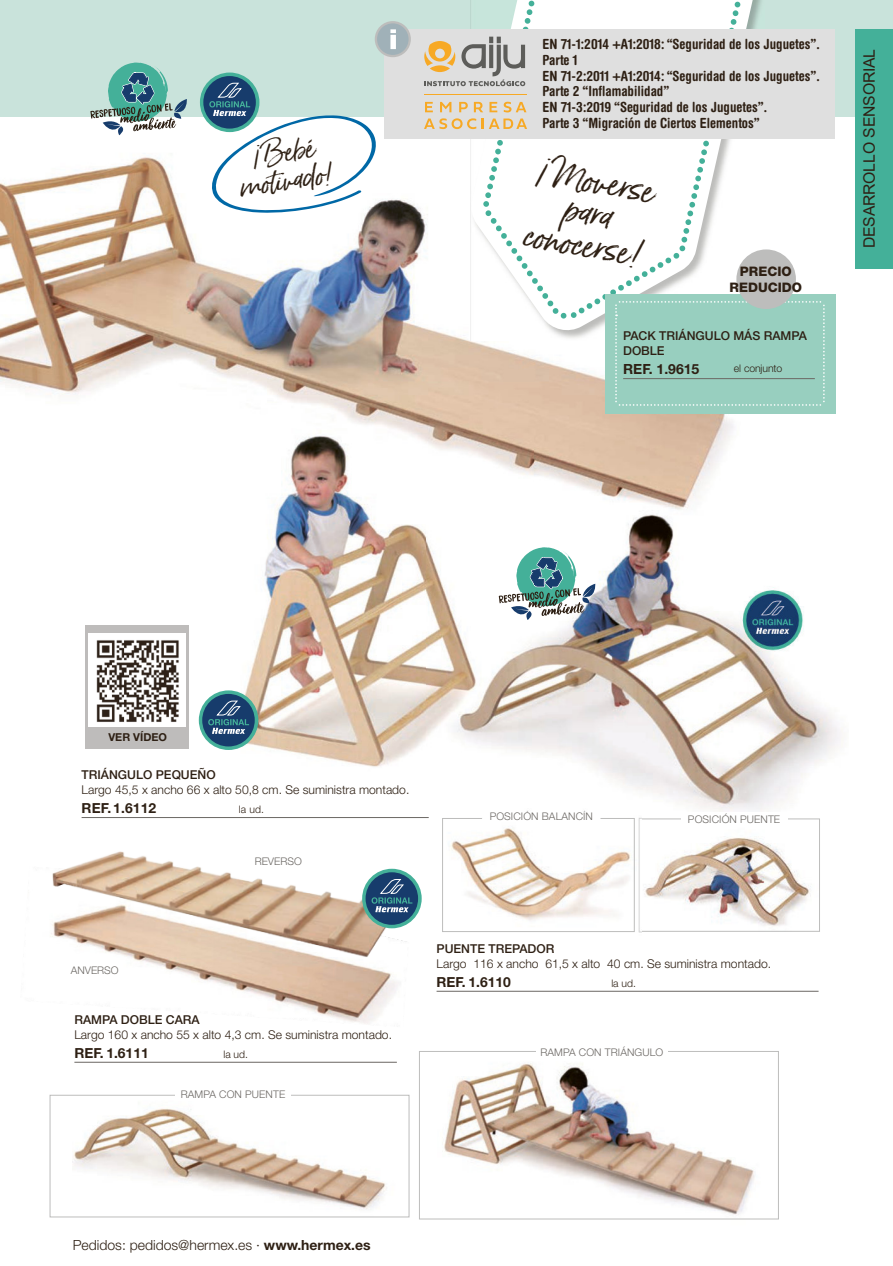
<style>
.page{position:relative;width:893px;height:1266px;background:#fff}
.page>*{position:absolute;margin:0;border:0;box-sizing:border-box;transform-origin:0 0}
.t1{font:33.6px/32.4px "Born Ready Slanted";color:#2e2014;text-align:center}
.t2{font:26.43px/28.7px "Born Ready Slanted";color:#2e2014;text-align:center}
.t3{font:15.75px "Arial";letter-spacing:-.01em;color:#2e2014}
.t4{font:700 condensed 14px/15.8px "Helvetica Rounded LT Std";color:#2e2014}
.t5{font:300 14px "Helvetica Neue LT Std";color:#2e2014}
.t6{font:700 14px "Helvetica Neue LT Std";color:#2e2014}
.t7{font:700 13.83px "Helvetica Neue LT Std";color:#2e2014}
.t8{font:800 13.12px/15.8px "Helvetica Neue LT Std";color:#2e2014;text-align:center}
.t9{font:500 12.25px/14.9px "Helvetica Neue LT Std";color:#2e2014}
.t10{font:300 12.08px "Helvetica Neue LT Std";color:#2e2014}
.t11{font:700 10.85px "Helvetica Neue LT Std";color:#2e2014}
.t12{font:300 10.5px "Helvetica Neue LT Std";letter-spacing:.01em;color:#6b6763}
.t13{font:300 10.5px "Helvetica Neue LT Std";letter-spacing:-.01em;color:#2e2014}
.t14{font:300 10.33px "Helvetica Neue LT Std";color:#2e2014}
.s1{font-weight:700}
</style>
<div class="page">
<img style="left:0;top:116px;width:767px;height:389px">
<img style="left:160px;top:403px;width:373px;height:364px">
<div style="left:85px;top:625px;width:104px;height:123px;background:#bebcbb"></div>
<img style="left:88px;top:633px;width:98px;height:93px">
<hr style="left:82px;top:817px;width:347px;height:1px;background:#6b6763">
<svg style="left:199px;top:690px;width:59px;height:59px"></svg>
<div style="left:202px;top:693px;width:53px;height:53px;background:#173c6c;border-radius:50%"></div>
<svg style="left:208px;top:700px;width:41px;height:33px"></svg>
<svg style="left:90px;top:62px;width:98px;height:74px"></svg>
<svg style="left:470px;top:0;width:311px;height:334px"></svg>
<svg style="left:734px;top:1px;width:7px;height:7px"></svg>
<svg style="left:732px;top:10px;width:7px;height:6px"></svg>
<svg style="left:730px;top:19px;width:7px;height:6px"></svg>
<svg style="left:703px;top:140px;width:6px;height:7px"></svg>
<svg style="left:697px;top:149px;width:10px;height:24px"></svg>
<svg style="left:695px;top:175px;width:6px;height:7px"></svg>
<svg style="left:691px;top:184px;width:8px;height:15px"></svg>
<svg style="left:689px;top:201px;width:6px;height:7px"></svg>
<svg style="left:683px;top:210px;width:10px;height:24px"></svg>
<svg style="left:681px;top:236px;width:6px;height:7px"></svg>
<svg style="left:679px;top:245px;width:6px;height:6px"></svg>
<svg style="left:673px;top:252px;width:6px;height:7px"></svg>
<svg style="left:665px;top:257px;width:6px;height:6px"></svg>
<svg style="left:657px;top:262px;width:7px;height:6px"></svg>
<svg style="left:649px;top:266px;width:7px;height:7px"></svg>
<svg style="left:641px;top:271px;width:7px;height:6px"></svg>
<svg style="left:634px;top:275px;width:6px;height:7px"></svg>
<svg style="left:626px;top:280px;width:6px;height:6px"></svg>
<div style="left:618px;top:284px;width:6px;height:7px;background:#44b099;border-radius:2px"></div>
<svg style="left:610px;top:289px;width:6px;height:5px"></svg>
<svg style="left:602px;top:293px;width:6px;height:7px"></svg>
<svg style="left:594px;top:298px;width:6px;height:6px"></svg>
<svg style="left:586px;top:303px;width:7px;height:6px"></svg>
<div style="left:578px;top:307px;width:7px;height:6px;background:#44b099;border-radius:2px"></div>
<div style="left:570px;top:312px;width:7px;height:6px;background:#44b099;border-radius:2px"></div>
<svg style="left:528px;top:0;width:7px;height:7px"></svg>
<svg style="left:526px;top:9px;width:7px;height:6px"></svg>
<svg style="left:524px;top:18px;width:7px;height:6px"></svg>
<svg style="left:522px;top:26px;width:7px;height:7px"></svg>
<svg style="left:495px;top:148px;width:6px;height:7px"></svg>
<svg style="left:491px;top:157px;width:8px;height:15px"></svg>
<div style="left:489px;top:174px;width:6px;height:7px;background:#44b099;border-radius:50%"></div>
<svg style="left:483px;top:183px;width:34px;height:71px"></svg>
<div style="left:516px;top:255px;width:7px;height:6px;background:#44b099;border-radius:50%"></div>
<svg style="left:521px;top:263px;width:7px;height:6px"></svg>
<svg style="left:527px;top:270px;width:26px;height:36px"></svg>
<svg style="left:552px;top:308px;width:7px;height:6px"></svg>
<svg style="left:560px;top:312px;width:7px;height:7px"></svg>
<svg style="left:200px;top:72px;width:59px;height:60px"></svg>
<div style="left:203px;top:76px;width:53px;height:53px;background:#173c6c;border-radius:50%"></div>
<svg style="left:209px;top:83px;width:167px;height:130px"></svg>
<img style="left:163px;top:966px;width:236px;height:58px">
<img style="left:50px;top:851px;width:372px;height:115px">
<img style="left:73px;top:1108px;width:335px;height:110px">
<hr style="left:74px;top:1061px;width:323px;height:1px;background:#6b6763">
<img style="left:438px;top:1063px;width:327px;height:157px">
<div style="left:50px;top:1094px;width:359px;height:122px;border:1px solid #bdbdbc"></div>
<div style="left:419px;top:1050px;width:360px;height:169px;border:1px solid #bdbdbc"></div>
<div style="left:175px;top:1089px;width:116px;height:10px;background:#fff"></div>
<div style="left:536px;top:1048px;width:132px;height:10px;background:#fff"></div>
<svg style="left:362px;top:868px;width:60px;height:60px"></svg>
<div style="left:366px;top:872px;width:52px;height:52px;background:#173c6c;border-radius:50%"></div>
<svg style="left:372px;top:878px;width:40px;height:34px"></svg>
<hr style="left:437px;top:990px;width:382px;height:1px;background:#6b6763">
<img style="left:641px;top:837px;width:179px;height:96px">
<div style="left:638px;top:818px;width:182px;height:113px;border:1px solid #bdbdbc"></div>
<img style="left:442px;top:811px;width:199px;height:122px">
<div style="left:442px;top:818px;width:193px;height:113px;border:1px solid #bdbdbc"></div>
<div style="left:681px;top:815px;width:106px;height:10px;background:#fff"></div>
<svg style="left:480px;top:812px;width:120px;height:10px"></svg>
<img style="left:427px;top:505px;width:416px;height:306px">
<svg style="left:499px;top:546px;width:97px;height:74px"></svg>
<div style="left:605px;top:294px;width:231px;height:119px;background:#98cfbf"></div>
<svg style="left:615px;top:301px;width:210px;height:105px"></svg>
<hr style="left:623px;top:378px;width:192px;height:1px;background:#6b6763">
<div style="left:384px;top:29px;width:451px;height:110px;background:#dfdfdf"></div>
<div style="left:376px;top:22px;width:34px;height:34px;background:#a0b1b8;border-radius:50%"></div>
<div style="left:375px;top:21px;width:36px;height:36px;border:2px solid #bdbdbc;border-radius:50%"></div>
<svg style="left:390px;top:29px;width:6px;height:20px"></svg>
<svg style="left:424px;top:118px;width:52px;height:11px"></svg>
<svg style="left:482px;top:118px;width:45px;height:28px"></svg>
<svg style="left:424px;top:37px;width:102px;height:75px"></svg>
<div style="left:855px;top:29px;width:38px;height:239px;background:#44b099"></div>
<div style="left:736px;top:249px;width:60px;height:60px;background:#bdbdbc;border-radius:50%"></div>
<h2 class="t2" style="left:234px;top:143px;width:95px;rotate:-8deg">¡Bebé motivado!</h2>
<p class="t4" style="left:542px;top:38px;width:279px">EN 71-1:2014 +A1:2018: “Seguridad de los Juguetes”.<br>Parte 1<br>EN 71-2:2011 +A1:2014: “Seguridad de los Juguetes”.<br>Parte 2 “Inflamabilidad”<br>EN 71-3:2019 “Seguridad de los Juguetes”.<br>Parte 3 “Migración de Ciertos Elementos”</p>
<p class="t3" style="left:863px;top:248px;width:201px;rotate:-90deg">DESARROLLO SENSORIAL</p>
<p class="t8" style="left:730px;top:265px;width:74px">PRECIO<br>REDUCIDO</p>
<h1 class="t1" style="left:538px;top:153px;width:123px;rotate:10deg">¡Moverse para conocerse!</h1>
<p class="t9" style="left:623px;top:330px;width:185px">PACK TRIÁNGULO MÁS RAMPA<br>DOBLE</p>
<p class="t6" style="left:623px;top:364px;width:78px">REF. 1.9615</p>
<p class="t13" style="left:734px;top:364px;width:50px">el conjunto</p>
<p class="t11" style="left:108px;top:732px;width:60px">VER VÍDEO</p>
<p class="t9" style="left:82px;top:769px;width:136px">TRIÁNGULO PEQUEÑO</p>
<p class="t10" style="left:82px;top:785px;width:329px">Largo 45,5 x ancho 66 x alto 50,8 cm. Se suministra montado.</p>
<p class="t7" style="left:82px;top:803px;width:76px">REF.1.6112</p>
<p class="t14" style="left:239px;top:805px;width:27px">la ud.</p>
<p class="t12" style="left:255px;top:857px;width:49px">REVERSO</p>
<p class="t12" style="left:490px;top:812px;width:105px">POSICIÓN BALANCÍN</p>
<p class="t12" style="left:688px;top:815px;width:94px">POSICIÓN PUENTE</p>
<p class="t12" style="left:71px;top:966px;width:49px">ANVERSO</p>
<p class="t9" style="left:74px;top:1013px;width:127px">RAMPA DOBLE CARA</p>
<p class="t10" style="left:74px;top:1029px;width:319px">Largo 160 x ancho 55 x alto 4,3 cm. Se suministra montado.</p>
<p class="t7" style="left:74px;top:1047px;width:76px">REF. 1.6111</p>
<p class="t14" style="left:223px;top:1050px;width:26px">la ud.</p>
<p class="t12" style="left:181px;top:1089px;width:106px">RAMPA CON PUENTE</p>
<p class="t9" style="left:437px;top:942px;width:119px">PUENTE TREPADOR</p>
<p class="t10" style="left:437px;top:958px;width:336px">Largo 116 x ancho 61,5 x alto 40 cm. Se suministra montado.</p>
<p class="t7" style="left:437px;top:976px;width:76px">REF. 1.6110</p>
<p class="t14" style="left:611px;top:979px;width:26px">la ud.</p>
<p class="t12" style="left:540px;top:1048px;width:124px">RAMPA CON TRIÁNGULO</p>
<p class="t5" style="left:73px;top:1240px;width:299px">Pedidos: pedidos@hermex.es · <span class="s1">www.hermex.es</span></p>
</div>
